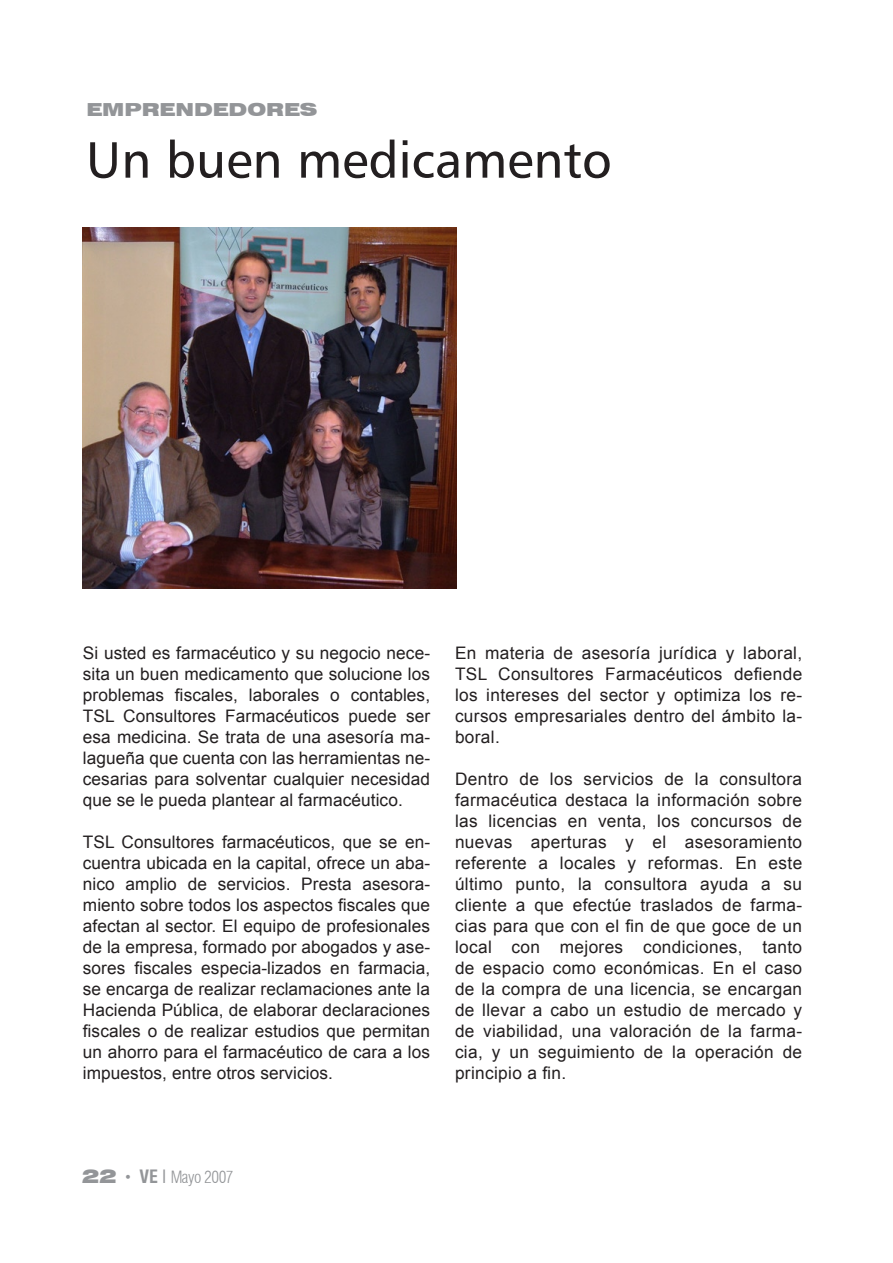
<style>
.page{position:relative;width:893px;height:1263px;background:#fff}
.page>*{position:absolute;margin:0;border:0;box-sizing:border-box;transform-origin:0 0}
.t1{font:51px "Humanist 777 BT Roman B";color:#231f20}
.t2{font:900 expanded 18px "Swiss 721 BT";color:#939598}
.t3{font:17.25px/21px "Arial";letter-spacing:.015em;color:#231f20;text-align:justify}
.t4{font:300 condensed 16.5px "Swiss 721 BT";letter-spacing:-.03em;color:#939598}
.s1{font-weight:900;font-stretch:expanded;font-size:18.9px}
.s2{font-family:"Myriad Web";font-weight:400;font-stretch:normal;font-size:18px}
.s3{font-weight:700;font-size:18px}
.s4{font-weight:400;font-size:18px}
</style>
<div class="page">
<img style="left:82px;top:227px;width:374px;height:362px">
<p class="t2" style="left:86px;top:98px;width:233px">EMPRENDEDORES</p>
<h1 class="t1" style="left:86px;top:128px;width:527px">Un buen medicamento</h1>
<p class="t3" style="left:83px;top:642px;width:349px">Si usted es farmacéutico y su negocio nece&shy;sita un buen medicamento que solucione los problemas fiscales, laborales o contables, TSL Consultores Farmacéuticos puede ser esa medicina. Se trata de una asesoría ma&shy;lagueña que cuenta con las herramientas ne&shy;cesarias para solventar cualquier necesidad que se le pueda plantear al farmacéutico.</p>
<p class="t3" style="left:83px;top:831px;width:349px">TSL Consultores farmacéuticos, que se en&shy;cuentra ubicada en la capital, ofrece un aba&shy;nico amplio de servicios. Presta asesora&shy;miento sobre todos los aspectos fiscales que afectan al sector. El equipo de profesionales de la empresa, formado por abogados y ase&shy;sores fiscales especia-lizados en farmacia, se encarga de realizar reclamaciones ante la Hacienda Pública, de elaborar declaraciones fiscales o de realizar estudios que permitan un ahorro para el farmacéutico de cara a los impuestos, entre otros servicios.</p>
<p class="t3" style="left:455px;top:642px;width:349px">En materia de asesoría jurídica y laboral, TSL Consultores Farmacéuticos defiende los intereses del sector y optimiza los re&shy;cursos empresariales dentro del ámbito la&shy;boral.</p>
<p class="t3" style="left:455px;top:768px;width:349px">Dentro de los servicios de la consultora farmacéutica destaca la información sobre las licencias en venta, los concursos de nuevas aperturas y el asesoramiento referente a locales y reformas. En este último punto, la consultora ayuda a su cliente a que efectúe traslados de farma&shy;cias para que con el fin de que goce de un local con mejores condiciones, tanto de espacio como económicas. En el caso de la compra de una licencia, se encargan de llevar a cabo un estudio de mercado y de viabilidad, una valoración de la farma&shy;cia, y un seguimiento de la operación de principio a fin.</p>
<p class="t4" style="left:82px;top:1167px;width:153px"><span class="s1">22</span> <span class="s2">•</span> <span class="s3">VE</span> <span class="s4">l</span> Mayo 2007</p>
</div>
